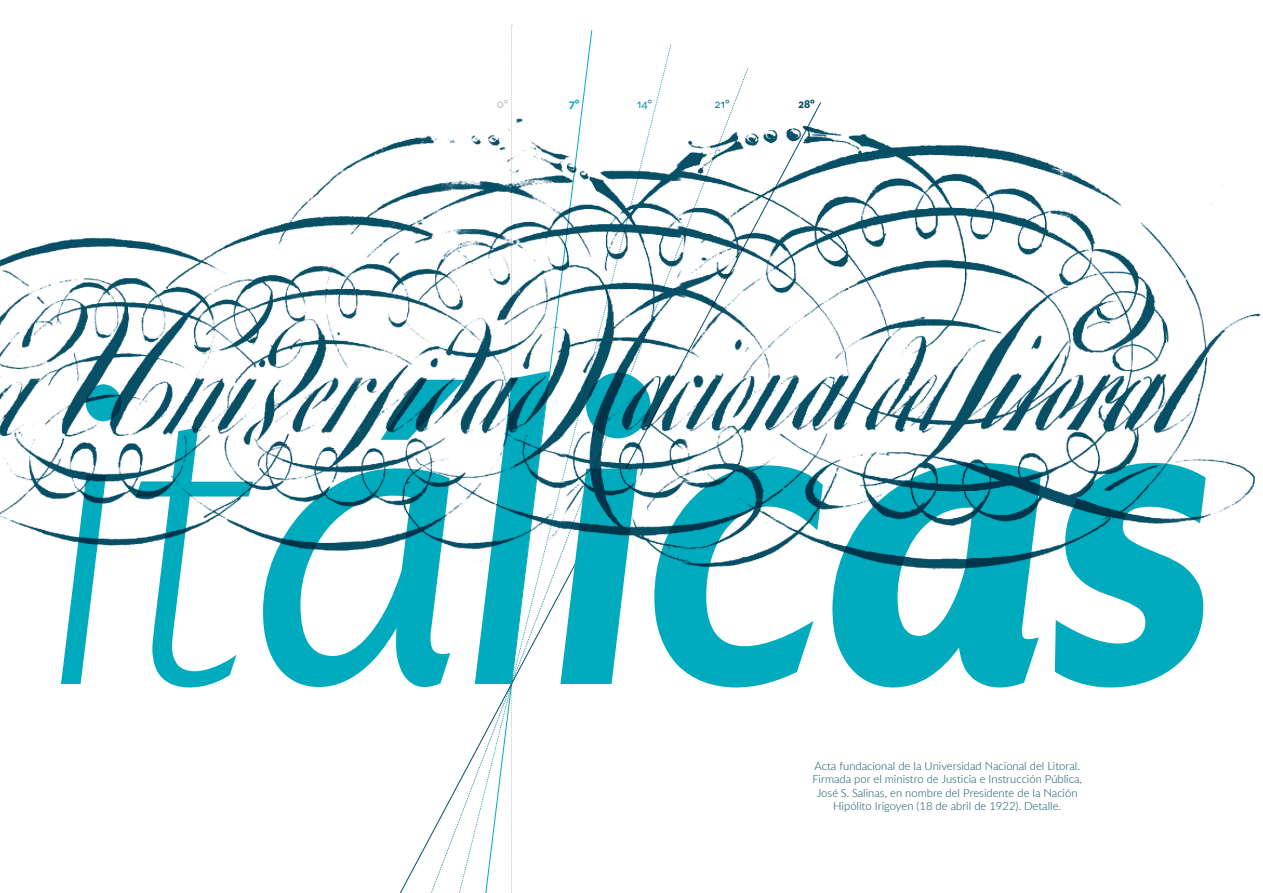
<style>
.page{position:relative;width:1263px;height:893px;background:#fff}
.page>*{position:absolute;margin:0;border:0;box-sizing:border-box;transform-origin:0 0}
.t1{font:italic 300 420px "Lux Sans";color:#00abbd}
.t2{font:300 11.25px/13.5px "Lux Sans";color:#064f64;text-align:center}
.t3{font:11.25px "Lux Sans";color:#0090a4}
.t4{font:11.25px "Lux Sans";color:#007187}
.t5{font:900 11.25px "Lux Sans";color:#064f64}
.t6{font:11.25px "Lux Sans";color:#b5b7b9}
.t7{font:900 11.25px "Lux Sans";color:#00abbd}
.s1{font-weight:400}
.s2{font-weight:700}
.s3{font-weight:900}
</style>
<div class="page">
<img style="left:0;top:25px;width:1261px;height:545px">
<svg style="left:351px;top:44px;width:321px;height:24px"></svg>
<svg style="left:274px;top:68px;width:475px;height:34px"></svg>
<svg style="left:201px;top:102px;width:620px;height:791px"></svg>
<p class="t6" style="left:497px;top:98px;width:13px">0°</p>
<p class="t7" style="left:569px;top:98px;width:12px">7°</p>
<p class="t3" style="left:637px;top:98px;width:17px">14°</p>
<p class="t4" style="left:714px;top:98px;width:17px">21°</p>
<p class="t5" style="left:798px;top:98px;width:18px">28°</p>
<h1 class="t1" style="left:42px;top:297px;width:1181px">it<span class="s1">ál</span><span class="s2">ic</span><span class="s3">as</span></h1>
<p class="t2" style="left:812px;top:759px;width:271px">Acta fundacional de la Universidad Nacional del Litoral.<br>Firmada por el ministro de Justicia e Instrucción Pública, José S. Salinas, en nombre del Presidente de la Nación Hipólito Irigoyen (18 de abril de 1922). Detalle.</p>
</div>
